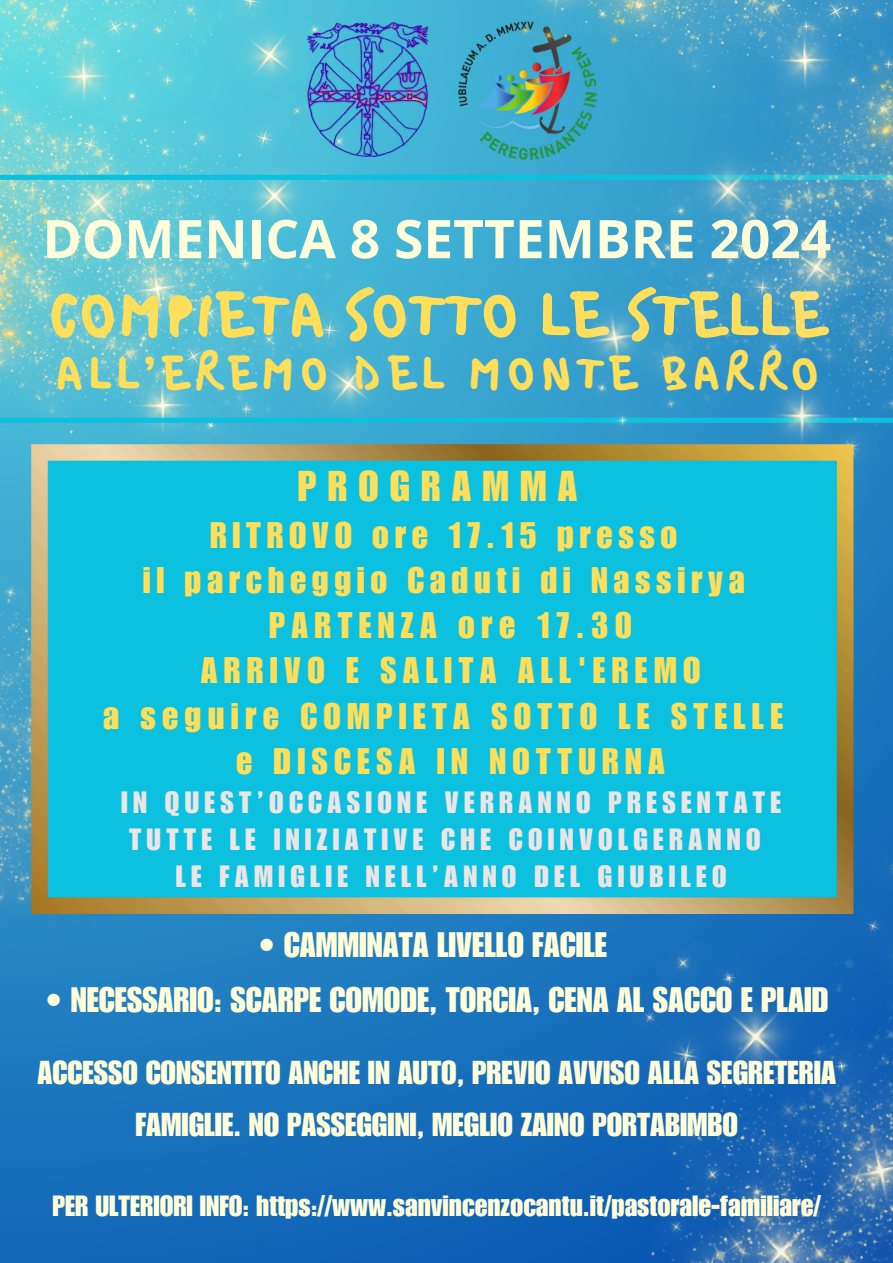
<style>
.page{position:relative;width:893px;height:1263px;background:#fff}
.page>*{position:absolute;margin:0;border:0;box-sizing:border-box;transform-origin:0 0}
.t1{font:62.93px "Bristol";color:#ffde59}
.t2{font:700 53.25px "Open Sans";color:#fffdda}
.t3{font:47.25px "Bristol";letter-spacing:.1em;color:#ffde59}
.t4{font:42px "Impact LT Std";letter-spacing:.265em;color:#ffde59}
.t5{font:36px/45px "Impact LT Std";letter-spacing:.18em;color:#ffde59;text-align:center}
.t6{font:34.5px "Impact LT Std";color:#fffdda}
.t7{font:32.25px/51.2px "Impact LT Std";color:#fffdda;text-align:center}
.t8{font:30px/37.1px "Impact LT Std";letter-spacing:.18em;color:#ebe5e5;text-align:center}
.t9{font:28.5px "Impact LT Std";color:#fffdda}
</style>
<div class="page">
<div style="left:448px;top:123px;width:34px;height:45px;background:#40b1d4"></div>
<img style="left:402px;top:123px;width:46px;height:321px">
<img style="left:402px;top:123px;width:35px;height:33px">
<div style="left:0;top:175px;width:893px;height:5px;background:#0cc0df"></div>
<div style="left:0;top:418px;width:893px;height:5px;background:#0cc0df"></div>
<img style="left:482px;top:123px;width:411px;height:671px">
<img style="left:0;top:794px;width:893px;height:469px">
<img style="left:0;top:0;width:402px;height:1197px">
<img style="left:31px;top:444px;width:822px;height:470px">
<img style="left:256px;top:0;width:637px;height:123px">
<h2 class="t2" style="left:42px;top:201px;width:790px">DOMENICA 8 SETTEMBRE 2024</h2>
<h1 class="t1" style="left:48px;top:274px;width:780px">COMPIETA SOTTO LE STELLE</h1>
<h3 class="t3" style="left:55px;top:343px;width:765px">ALL’EREMO DEL MONTE BARRO</h3>
<p class="t4" style="left:298px;top:471px;width:281px">PROGRAMMA</p>
<p class="t5" style="left:103px;top:518px;width:681px">RITROVO ore 17.15 presso<br>il parcheggio Caduti di Nassirya<br>PARTENZA ore 17.30<br>ARRIVO E SALITA ALL'EREMO<br>a seguire COMPIETA SOTTO LE STELLE e DISCESA IN NOTTURNA</p>
<p class="t8" style="left:121px;top:788px;width:661px">IN QUEST’OCCASIONE VERRANNO PRESENTATE<br>TUTTE LE INIZIATIVE CHE COINVOLGERANNO<br>LE FAMIGLIE NELL’ANNO DEL GIUBILEO</p>
<p class="t6" style="left:258px;top:933px;width:350px">• CAMMINATA LIVELLO FACILE</p>
<p class="t6" style="left:45px;top:987px;width:784px">• NECESSARIO: SCARPE COMODE, TORCIA, CENA AL SACCO E PLAID</p>
<p class="t7" style="left:38px;top:1052px;width:800px">ACCESSO CONSENTITO ANCHE IN AUTO, PREVIO AVVISO ALLA SEGRETERIA<br>FAMIGLIE. NO PASSEGGINI, MEGLIO ZAINO PORTABIMBO</p>
<p class="t9" style="left:53px;top:1196px;width:770px">PER ULTERIORI INFO: https://www.sanvincenzocantu.it/pastorale-familiare/</p>
</div>
